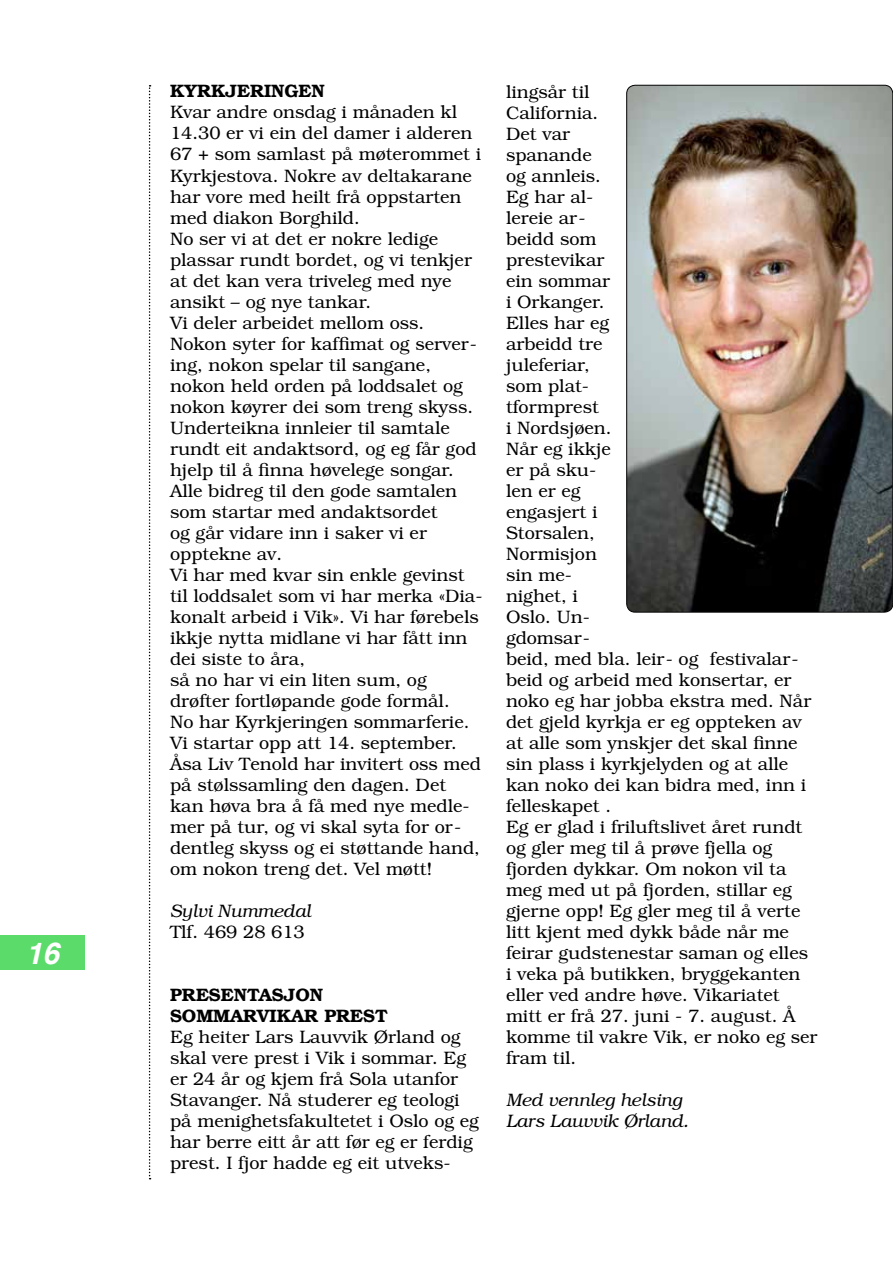
<style>
.page{position:relative;width:893px;height:1263px;background:#fff}
.page>*{position:absolute;margin:0;border:0;box-sizing:border-box;transform-origin:0 0}
.t1{font:italic 700 30px "Helvetica";color:#fff}
.t2{font:300 18px/21px "Bookman Std";color:#000}
.t3{font:italic 300 18px/21px "Bookman Std";color:#000}
.t4{font:600 18px/21px "Bookman Std";color:#000}
</style>
<div class="page">
<svg style="left:149px;top:85px;width:2px;height:1094px"></svg>
<div style="left:0;top:935px;width:85px;height:34px;background:#5adb6a"></div>
<img style="left:627px;top:85px;width:266px;height:527px">
<div style="left:626px;top:85px;width:267px;height:527px;border:1px solid #000;border-radius:9px"></div>
<h1 class="t1" style="left:26px;top:928px;width:35px">16</h1>
<p class="t4" style="left:170px;top:81px;width:156px">KYRKJERINGEN</p>
<p class="t2" style="left:170px;top:102px;width:314px">Kvar andre onsdag i månaden kl<br>14.30 er vi ein del damer i alderen<br>67 + som samlast på møterommet i<br>Kyrkjestova. Nokre av deltakarane har vore med heilt frå oppstarten med diakon Borghild.<br>No ser vi at det er nokre ledige plassar rundt bordet, og vi tenkjer at det kan vera triveleg med nye ansikt – og nye tankar.<br>Vi deler arbeidet mellom oss.<br>Nokon syter for kaffimat og server&shy;ing, nokon spelar til sangane, nokon held orden på loddsalet og nokon køyrer dei som treng skyss.<br>Underteikna innleier til samtale rundt eit andaktsord, og eg får god hjelp til å finna høvelege songar.<br>Alle bidreg til den gode samtalen som startar med andaktsordet<br>og går vidare inn i saker vi er opptekne av.<br>Vi har med kvar sin enkle gevinst til loddsalet som vi har merka «Dia&shy;konalt arbeid i Vik». Vi har førebels ikkje nytta midlane vi har fått inn dei siste to åra,<br>så no har vi ein liten sum, og drøfter fortløpande gode formål.<br>No har Kyrkjeringen sommarferie.<br>Vi startar opp att 14. september.<br>Åsa Liv Tenold har invitert oss med på stølssamling den dagen. Det kan høva bra å få med nye medle&shy;mer på tur, og vi skal syta for or&shy;dentleg skyss og ei støttande hand, om nokon treng det. Vel møtt!</p>
<p class="t3" style="left:170px;top:900px;width:142px">Sylvi Nummedal</p>
<p class="t2" style="left:170px;top:921px;width:136px">Tlf. 469 28 613</p>
<p class="t4" style="left:170px;top:984px;width:219px">PRESENTASJON<br>SOMMARVIKAR PREST</p>
<p class="t2" style="left:170px;top:1026px;width:310px">Eg heiter Lars Lauvvik Ørland og skal vere prest i Vik i sommar. Eg er 24 år og kjem frå Sola utanfor Stavanger. Nå studerer eg teologi på menighetsfakultetet i Oslo og eg har berre eitt år att før eg er ferdig prest. I fjor hadde eg eit utveks-</p>
<p class="t2" style="left:506px;top:81px;width:313px">lingsår til<br>California.<br>Det var<br>spanande<br>og annleis.<br>Eg har al-<br>lereie ar-<br>beidd som<br>prestevikar<br>ein sommar<br>i Orkanger.<br>Elles har eg<br>arbeidd tre<br>juleferiar,<br>som plat-<br>tformprest<br>i Nordsjøen.<br>Når eg ikkje<br>er på sku-<br>len er eg<br>engasjert i<br>Storsalen,<br>Normisjon<br>sin me-<br>nighet, i<br>Oslo. Un-<br>gdomsar-<br>beid, med bla. leir- og festivalar&shy;beid og arbeid med konsertar, er noko eg har jobba ekstra med. Når det gjeld kyrkja er eg oppteken av at alle som ynskjer det skal finne sin plass i kyrkjelyden og at alle kan noko dei kan bidra med, inn i felleskapet .<br>Eg er glad i friluftslivet året rundt og gler meg til å prøve fjella og fjorden dykkar. Om nokon vil ta meg med ut på fjorden, stillar eg gjerne opp! Eg gler meg til å verte litt kjent med dykk både når me feirar gudstenestar saman og elles i veka på butikken, bryggekanten eller ved andre høve. Vikariatet mitt er frå 27. juni - 7. august. Å komme til vakre Vik, er noko eg ser fram til.</p>
<p class="t3" style="left:506px;top:1090px;width:184px">Med vennleg helsing<br>Lars Lauvvik Ørland.</p>
</div>
